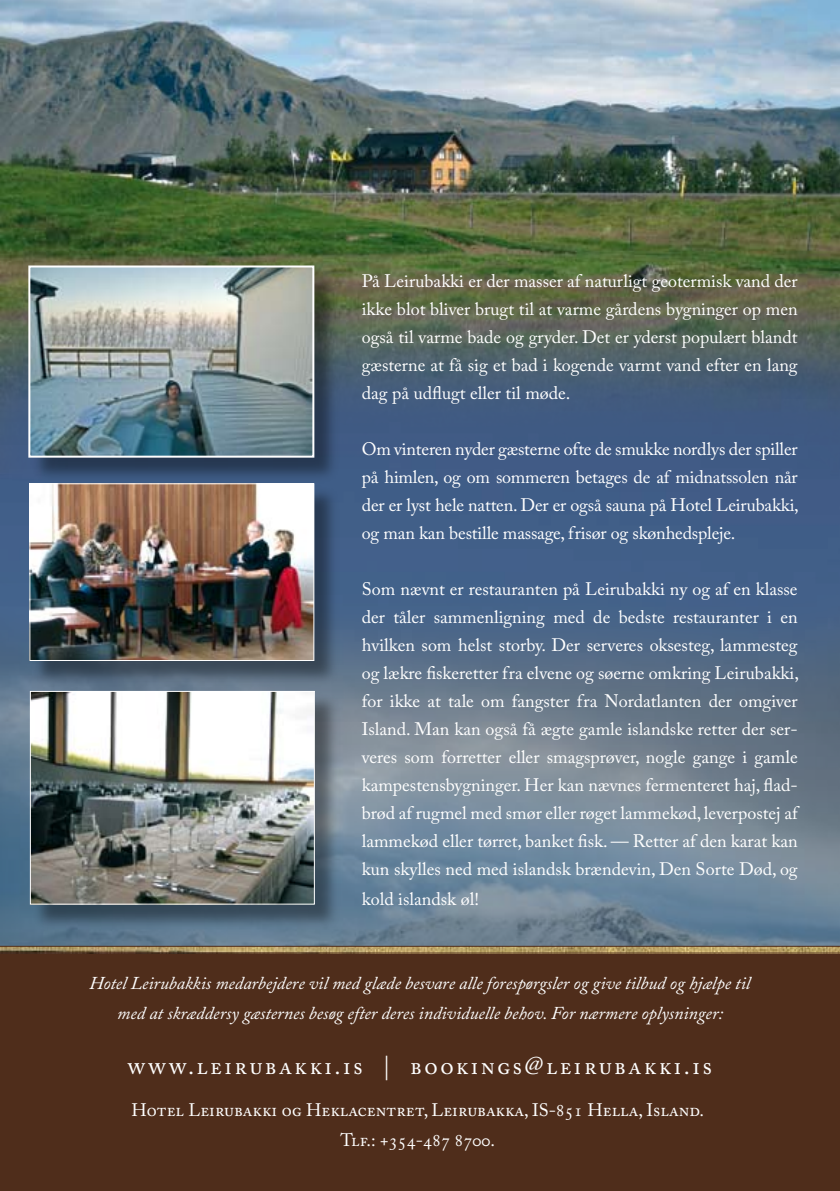
<style>
.page{position:relative;width:840px;height:1191px;background:#fff}
.page>*{position:absolute;margin:0;border:0;box-sizing:border-box;transform-origin:0 0}
.t1{font:24px "Adobe Caslon Pro";letter-spacing:.1em;color:#fff}
.t2{font:18px/28px "Adobe Caslon Pro";color:#fff;text-align:justify}
.t3{font:italic 18px/30px "Adobe Caslon Pro";color:#fff;text-align:center}
</style>
<div class="page">
<div style="left:0;top:502px;width:839px;height:58px;background:#415f88"></div>
<img style="left:0;top:560px;width:839px;height:386px">
<div style="left:0;top:950px;width:839px;height:241px;background:#4f2d1b"></div>
<svg style="left:0;top:946px;width:839px;height:7px;background:#a18857"></svg>
<img style="left:0;top:0;width:839px;height:502px">
<div style="left:30px;top:267px;width:311px;height:216px;background:#000;opacity:.4"></div>
<img style="left:31px;top:268px;width:280px;height:186px">
<div style="left:28px;top:265px;width:286px;height:192px;border:2px solid #fff"></div>
<div style="left:31px;top:485px;width:309px;height:202px;background:#000;opacity:.4"></div>
<img style="left:31px;top:485px;width:281px;height:174px">
<div style="left:29px;top:483px;width:285px;height:178px;border:1px solid #fff"></div>
<div style="left:32px;top:693px;width:308px;height:239px;background:#000;opacity:.4"></div>
<img style="left:32px;top:693px;width:281px;height:209px">
<div style="left:30px;top:691px;width:285px;height:213px;border:1px solid #fff"></div>
<p class="t2" style="left:361px;top:267px;width:437px">På Leirubakki er der masser af naturligt geotermisk vand der ikke blot bliver brugt til at varme gårdens bygninger op men også til varme bade og gryder. Det er yderst populært blandt gæsterne at få sig et bad i kogende varmt vand efter en lang dag på udflugt eller til møde.</p>
<p class="t2" style="left:361px;top:435px;width:438px">Om vinteren nyder gæsterne ofte de smukke nordlys der spiller på himlen, og om sommeren betages de af midnatssolen når der er lyst hele natten. Der er også sauna på Hotel Leirubakki, og man kan bestille massage, frisør og skønhedspleje.</p>
<p class="t2" style="left:361px;top:575px;width:439px;text-align:left">Som nævnt er restauranten på Leirubakki ny og af en klasse der tåler sammenligning med de bedste restauranter i en hvilken som helst storby. Der serveres oksesteg, lammesteg og lækre fiskeretter fra elvene og søerne omkring Leirubakki, for ikke at tale om fangster fra Nordatlanten der omgiver Island. Man kan også få ægte gamle islandske retter der ser&shy;veres som forretter eller smagsprøver, nogle gange i gamle kampestensbygninger. Her kan nævnes fermenteret haj, flad&shy;brød af rugmel med smør eller røget lammekød, leverpostej af lammekød eller tørret, banket fisk. — Retter af den karat kan kun skylles ned med islandsk brændevin, Den Sorte Død, og</p>
<p class="t2" style="left:361px;top:885px;width:118px">kold islandsk øl!</p>
<p class="t3" style="left:89px;top:968px;width:662px">Hotel Leirubakkis medarbejdere vil med glæde besvare alle forespørgsler og give tilbud og hjælpe til med at skræddersy gæsternes besøg efter deres individuelle behov. For nærmere oplysninger:</p>
<h1 class="t1" style="left:127px;top:1052px;width:586px">www.leirubakki.is | bookings@leirubakki.is</h1>
<p class="t2" style="left:131px;top:1095px;width:574px;line-height:30px;text-align:center">Hotel Leirubakki og Heklacentret, Leirubakka, IS-851 Hella, Island.<br>Tlf.: +354-487 8700.</p>
</div>
